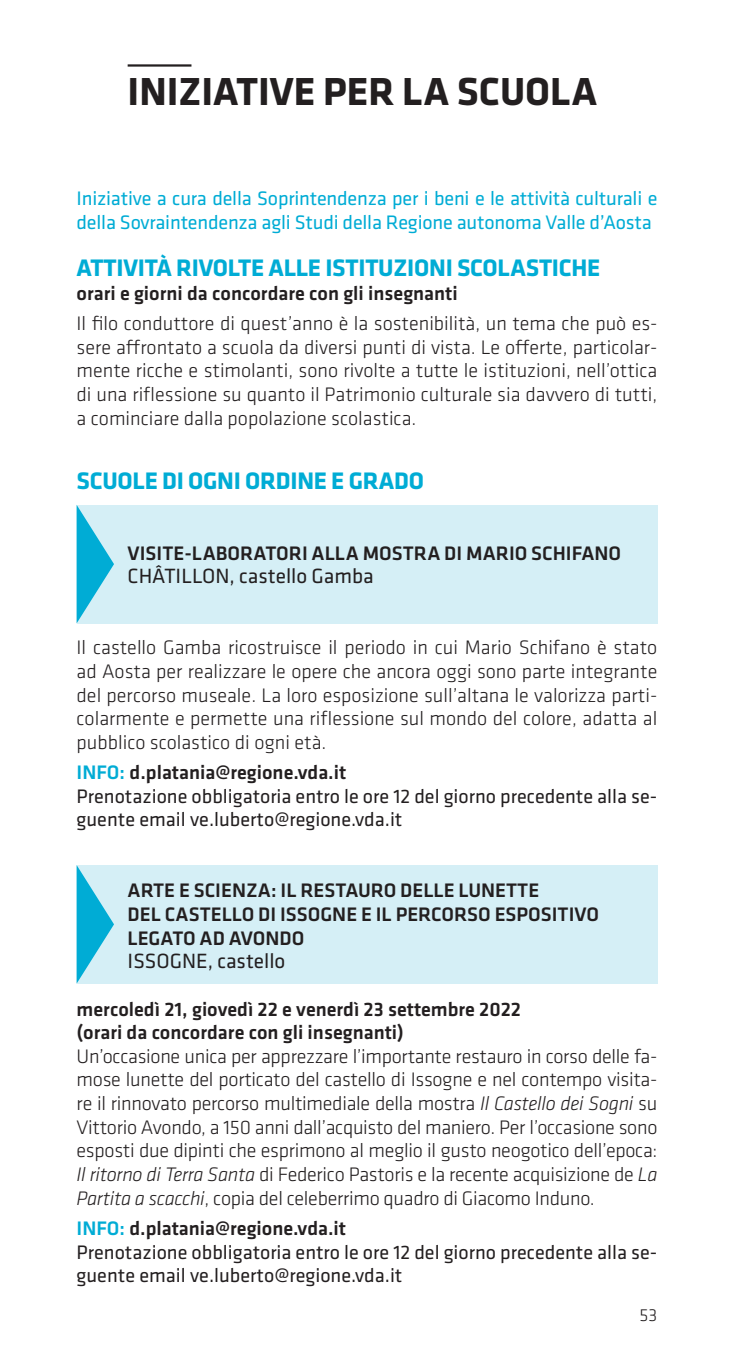
<style>
.page{position:relative;width:734px;height:1372px;background:#fff}
.page>*{position:absolute;margin:0;border:0;box-sizing:border-box;transform-origin:0 0}
.t1{font:700 40.5px "Klavika";color:#231f20}
.t2{font:700 24.75px "Klavika";letter-spacing:-.01em;color:#00acd5}
.t3{font:21.38px "Klavika";color:#231f20}
.t4{font:300 20.25px/23.6px "Klavika";color:#231f20;text-align:justify}
.t5{font:20.25px/23.6px "Klavika";color:#231f20}
.t6{font:500 20.25px/23.6px "Klavika";color:#231f20}
.t7{font:20.25px/23.6px "Klavika";letter-spacing:-.01em;color:#00acd5}
.t8{font:300 18px "Klavika";color:#231f20}
.s1{font-weight:500;color:#00acd5}
.s2{font-weight:500}
.s3{font-style:italic}
</style>
<div class="page">
<div style="left:77px;top:865px;width:580px;height:118px;background:#d5eff6"></div>
<svg style="left:77px;top:866px;width:37px;height:117px"></svg>
<div style="left:77px;top:504px;width:580px;height:119px;background:#d5eff6"></div>
<svg style="left:77px;top:504px;width:37px;height:119px"></svg>
<hr style="left:128px;top:64px;width:63px;height:3px;background:#231f20">
<h1 class="t1" style="left:128px;top:69px;width:471px">INIZIATIVE PER LA SCUOLA</h1>
<p class="t7" style="left:77px;top:187px;width:582px">Iniziative a cura della Soprintendenza per i beni e le attività culturali e della Sovraintendenza agli Studi della Regione autonoma Valle d’Aosta</p>
<p class="t2" style="left:77px;top:254px;width:525px">ATTIVITÀ RIVOLTE ALLE ISTITUZIONI SCOLASTICHE</p>
<p class="t6" style="left:77px;top:281px;width:382px">orari e giorni da concordare con gli insegnanti</p>
<p class="t4" style="left:77px;top:312px;width:582px">Il filo conduttore di quest’anno è la sostenibilità, un tema che può es&shy;sere affrontato a scuola da diversi punti di vista. Le offerte, particolar&shy;mente ricche e stimolanti, sono rivolte a tutte le istituzioni, nell’ottica di una riflessione su quanto il Patrimonio culturale sia davvero di tutti, a cominciare dalla popolazione scolastica.</p>
<p class="t2" style="left:77px;top:467px;width:349px">SCUOLE DI OGNI ORDINE E GRADO</p>
<p class="t6" style="left:128px;top:541px;width:495px">VISITE-LABORATORI ALLA MOSTRA DI MARIO SCHIFANO</p>
<p class="t3" style="left:128px;top:564px;width:247px">CHÂTILLON, castello Gamba</p>
<p class="t4" style="left:77px;top:636px;width:582px">Il castello Gamba ricostruisce il periodo in cui Mario Schifano è stato ad Aosta per realizzare le opere che ancora oggi sono parte integrante del percorso museale. La loro esposizione sull’altana le valorizza parti&shy;colarmente e permette una riflessione sul mondo del colore, adatta al pubblico scolastico di ogni età.</p>
<p class="t5" style="left:77px;top:761px;width:582px"><span class="s1">INFO:</span> <span class="s2">d.platania@regione.vda.it<br></span>Prenotazione obbligatoria entro le ore 12 del giorno precedente alla se&shy;guente email ve.luberto@regione.vda.it</p>
<p class="t6" style="left:128px;top:879px;width:473px">ARTE E SCIENZA: IL RESTAURO DELLE LUNETTE<br>DEL CASTELLO DI ISSOGNE E IL PERCORSO ESPOSITIVO<br>LEGATO AD AVONDO</p>
<p class="t3" style="left:128px;top:949px;width:159px">ISSOGNE, castello</p>
<p class="t6" style="left:77px;top:997px;width:446px">mercoledì 21, giovedì 22 e venerdì 23 settembre 2022 (orari da concordare con gli insegnanti)</p>
<p class="t4" style="left:77px;top:1044px;width:582px">Un’occasione unica per apprezzare l’importante restauro in corso delle fa&shy;mose lunette del porticato del castello di Issogne e nel contempo visita&shy;re il rinnovato percorso multimediale della mostra <span class="s3">Il Castello dei Sogni</span> su Vittorio Avondo, a 150 anni dall’acquisto del maniero. Per l’occasione sono esposti due dipinti che esprimono al meglio il gusto neogotico dell’epoca:<br><span class="s3">Il ritorno di Terra Santa</span> di Federico Pastoris e la recente acquisizione de <span class="s3">La Partita a scacchi</span>, copia del celeberrimo quadro di Giacomo Induno.</p>
<p class="t5" style="left:77px;top:1216px;width:582px"><span class="s1">INFO:</span> <span class="s2">d.platania@regione.vda.it<br></span>Prenotazione obbligatoria entro le ore 12 del giorno precedente alla se&shy;guente email ve.luberto@regione.vda.it</p>
<p class="t8" style="left:639px;top:1304px;width:19px">53</p>
</div>
